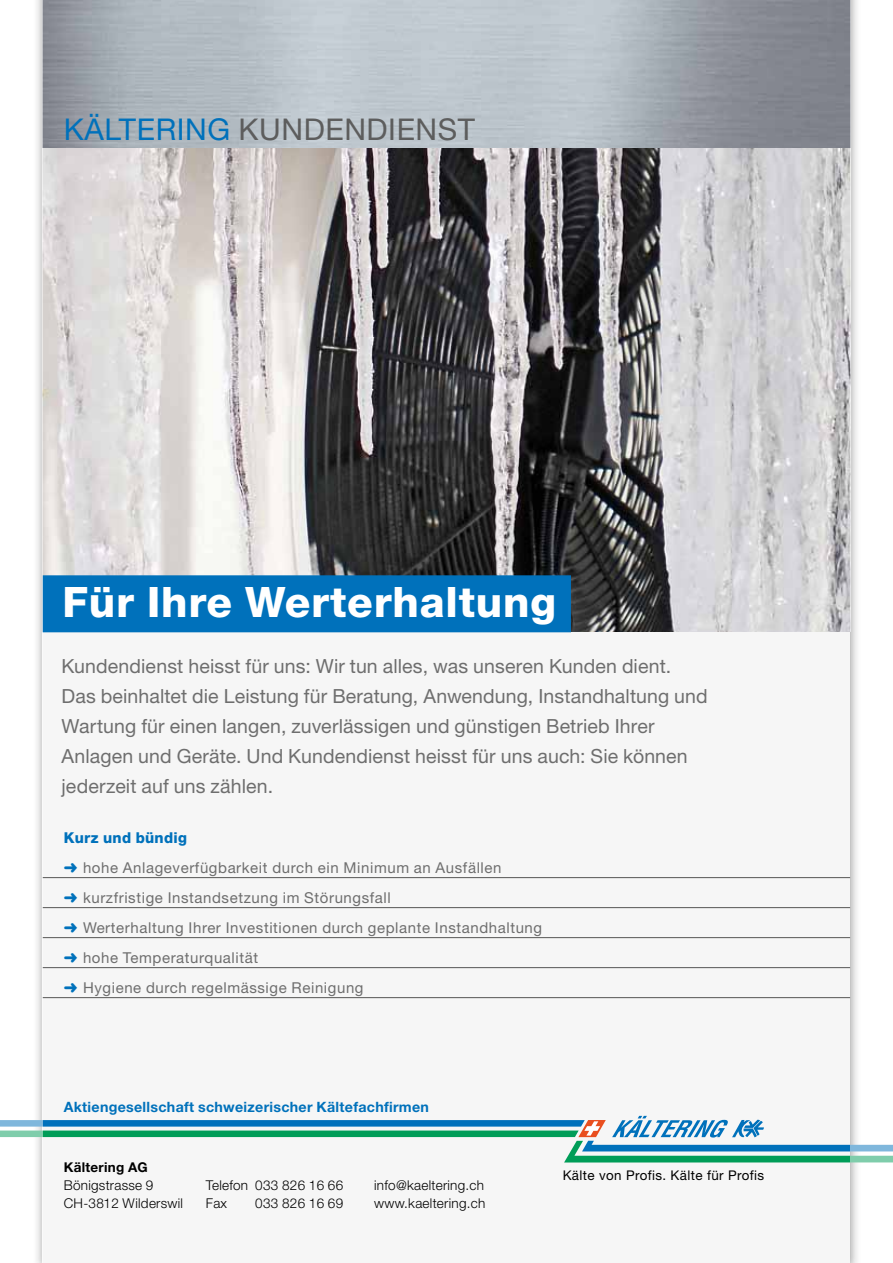
<style>
.page{position:relative;width:893px;height:1263px;background:#fff}
.page>*{position:absolute;margin:0;border:0;box-sizing:border-box;transform-origin:0 0}
.t1{font:800 42px "Helvetica Neue";letter-spacing:.02em;color:#fff}
.t2{font:30px "Helvetica Neue";letter-spacing:.02em;color:#5d5d5d}
.t3{font:19.5px/30px "Helvetica Neue";letter-spacing:.005em;color:#6e6e6e}
.t4{font:15px/30px "Helvetica Neue";letter-spacing:.04em;color:#6e6e6e}
.t5{font:700 14.25px "Helvetica Neue";letter-spacing:.02em;color:#0071bb}
.t6{font:300 13.5px/18px "Helvetica Neue";letter-spacing:.02em;color:#000}
.t7{font:700 13.5px "Helvetica Neue";letter-spacing:.02em;color:#000}
.t8{font:13.35px "Helvetica Neue";letter-spacing:.03em;color:#000}
.s1{color:#0071bb}
.s2{font-weight:800;color:#0071bb}
</style>
<div class="page">
<div style="left:43px;top:0;width:807px;height:1263px;background:#f6f6f6"></div>
<img style="left:43px;top:0;width:807px;height:149px">
<svg style="left:43px;top:149px;width:807px;height:482px;background:#9f9d9e"></svg>
<div style="left:43px;top:575px;width:528px;height:57px;background:#0071bb"></div>
<hr style="left:43px;top:877px;width:807px;height:1px;background:#565655">
<hr style="left:43px;top:907px;width:807px;height:1px;background:#565655">
<hr style="left:43px;top:937px;width:807px;height:1px;background:#565655">
<hr style="left:43px;top:967px;width:807px;height:1px;background:#565655">
<hr style="left:43px;top:997px;width:807px;height:1px;background:#565655">
<svg style="left:43px;top:1116px;width:807px;height:46px"></svg>
<svg style="left:850px;top:0;width:43px;height:1263px"></svg>
<h2 class="t2" style="left:64px;top:112px;width:394px"><span class="s1">kälteri ng</span> Kundendi enst</h2>
<h1 class="t1" style="left:62px;top:577px;width:495px">Für Ihre Werterhaltung</h1>
<p class="t3" style="left:61px;top:651px;width:648px">Kundendienst heisst für uns: Wir tun alles, was unseren Kunden dient.<br>Das beinhaltet die Leistung für Beratung, Anwendung, Instandhaltung und Wartung für einen langen, zuverlässigen und günstigen Betrieb Ihrer Anlagen und Geräte. Und Kundendienst heisst für uns auch: Sie können jederzeit auf uns zählen.</p>
<p class="t4" style="left:64px;top:822px;width:480px"><span class="s2">Kurz und bündig<br></span><span class="s1">➜</span> hohe Anlageverfügbarkeit durch ein Minimum an Ausfällen<br><span class="s1">➜</span> kurzfristige Instandsetzung im Störungsfall<br><span class="s1">➜</span> Werterhaltung Ihrer Investitionen durch geplante Instandhaltung <span class="s1">➜</span> hohe Temperaturqualität<br><span class="s1">➜</span> Hygiene durch regelmässige Reinigung</p>
<p class="t5" style="left:64px;top:1098px;width:367px">Aktiengesellschaft schweizerischer Kältefachfirmen</p>
<p class="t7" style="left:64px;top:1159px;width:86px">Kältering AG</p>
<p class="t6" style="left:64px;top:1176px;width:121px">Bönigstrasse 9<br>CH-3812 Wilderswil</p>
<p class="t6" style="left:206px;top:1176px;width:139px">Telefon 033 826 16 66<br>Fax</p>
<p class="t6" style="left:255px;top:1194px;width:89px">033 826 16 69</p>
<p class="t6" style="left:374px;top:1176px;width:113px">info@kaeltering.ch www.kaeltering.ch</p>
<p class="t8" style="left:563px;top:1167px;width:203px">Kälte von Profis. Kälte für Profis</p>
</div>
